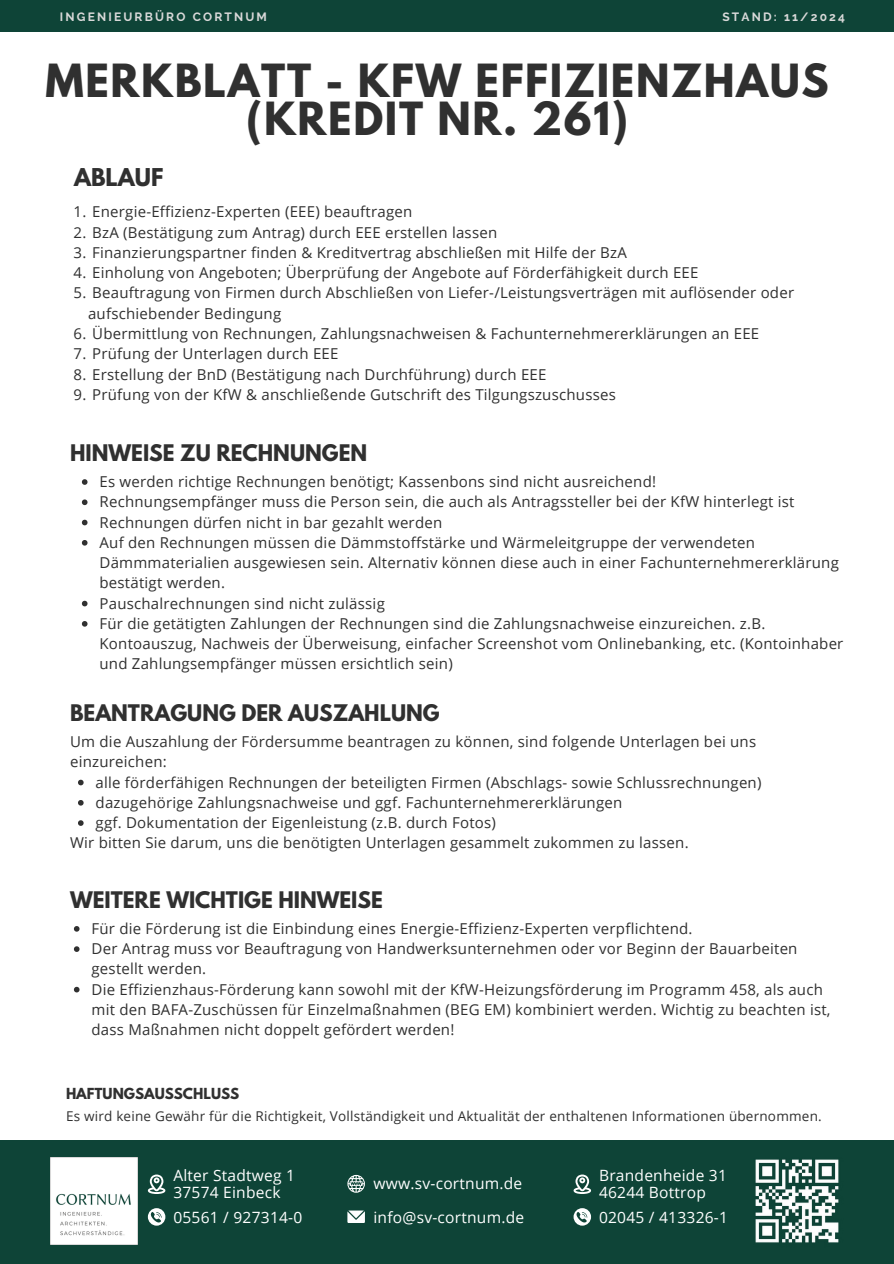
<style>
.page{position:relative;width:894px;height:1264px;background:#fff}
.page>*{position:absolute;margin:0;border:0;box-sizing:border-box;transform-origin:0 0}
.t1{font:700 40.5px/38.2px "League Spartan";letter-spacing:.04em;color:#303030;text-align:center}
.t2{font:700 21.75px "League Spartan";color:#303030}
.t3{font:700 20.25px "League Spartan";color:#303030}
.t4{font:15.6px/16.8px "Open Sans";letter-spacing:.015em;color:#fff}
.t5{font:15px/20.2px "Open Sans";letter-spacing:.015em;color:#303030}
.t6{font:13.5px "Open Sans";letter-spacing:.015em;color:#303030}
.t7{font:700 13.5px "League Spartan";color:#303030}
.t8{font:700 12px "Raleway";letter-spacing:.18em;color:#d9d9d9}
</style>
<div class="page">
<div style="left:0;top:1140px;width:893px;height:123px;background:#0e4437"></div>
<div style="left:0;top:0;width:893px;height:32px;background:#0e4437"></div>
<img style="left:51px;top:1157px;width:86px;height:87px">
<img style="left:755px;top:1159px;width:84px;height:84px">
<svg style="left:148px;top:1208px;width:17px;height:17px"></svg>
<svg style="left:347px;top:1210px;width:18px;height:12px"></svg>
<svg style="left:148px;top:1174px;width:17px;height:19px"></svg>
<svg style="left:347px;top:1174px;width:18px;height:18px"></svg>
<svg style="left:573px;top:1174px;width:18px;height:19px"></svg>
<svg style="left:573px;top:1208px;width:18px;height:17px"></svg>
<svg style="left:82px;top:479px;width:5px;height:6px"></svg>
<svg style="left:82px;top:499px;width:5px;height:6px"></svg>
<svg style="left:82px;top:519px;width:5px;height:6px"></svg>
<svg style="left:82px;top:540px;width:5px;height:5px"></svg>
<svg style="left:82px;top:600px;width:5px;height:6px"></svg>
<svg style="left:82px;top:621px;width:5px;height:5px"></svg>
<svg style="left:78px;top:779px;width:6px;height:6px"></svg>
<svg style="left:78px;top:800px;width:6px;height:5px"></svg>
<svg style="left:78px;top:820px;width:6px;height:5px"></svg>
<svg style="left:74px;top:926px;width:5px;height:5px"></svg>
<svg style="left:74px;top:946px;width:5px;height:5px"></svg>
<svg style="left:74px;top:986px;width:5px;height:6px"></svg>
<p class="t8" style="left:60px;top:10px;width:208px">INGENIEURBÜRO CORTNUM</p>
<p class="t8" style="left:722px;top:10px;width:124px">STAND: 11/2024</p>
<p class="t1" style="left:45px;top:67px;width:784px">MERKBLATT - KFW EFFIZIENZHAUS (KREDIT NR. 261)</p>
<p class="t2" style="left:74px;top:167px;width:91px">ABLAUF</p>
<p class="t5" style="left:73px;top:201px;width:340px">1. Energie-Effizienz-Experten (EEE) beauftragen</p>
<p class="t5" style="left:73px;top:222px;width:425px">2. BzA (Bestätigung zum Antrag) durch EEE erstellen lassen</p>
<p class="t5" style="left:73px;top:242px;width:554px">3. Finanzierungspartner finden &amp; Kreditvertrag abschließen mit Hilfe der BzA</p>
<p class="t5" style="left:73px;top:262px;width:626px">4. Einholung von Angeboten; Überprüfung der Angebote auf Förderfähigkeit durch EEE</p>
<p class="t5" style="left:88px;top:282px;width:707px;text-indent:-15px">5. Beauftragung von Firmen durch Abschließen von Liefer-/Leistungsverträgen mit auflösender oder aufschiebender Bedingung</p>
<p class="t5" style="left:73px;top:323px;width:687px">6. Übermittlung von Rechnungen, Zahlungsnachweisen &amp; Fachunternehmererklärungen an EEE</p>
<p class="t5" style="left:73px;top:343px;width:266px">7. Prüfung der Unterlagen durch EEE</p>
<p class="t5" style="left:73px;top:363px;width:474px">8. Erstellung der BnD (Bestätigung nach Durchführung) durch EEE</p>
<p class="t5" style="left:73px;top:384px;width:543px">9. Prüfung von der KfW &amp; anschließende Gutschrift des Tilgungszuschusses</p>
<p class="t3" style="left:70px;top:442px;width:298px">HINWEISE ZU RECHNUNGEN</p>
<p class="t5" style="left:99px;top:471px;width:558px">Es werden richtige Rechnungen benötigt; Kassenbons sind nicht ausreichend!</p>
<p class="t5" style="left:99px;top:491px;width:696px">Rechnungsempfänger muss die Person sein, die auch als Antragssteller bei der KfW hinterlegt ist</p>
<p class="t5" style="left:99px;top:511px;width:344px">Rechnungen dürfen nicht in bar gezahlt werden</p>
<p class="t5" style="left:99px;top:532px;width:740px">Auf den Rechnungen müssen die Dämmstoffstärke und Wärmeleitgruppe der verwendeten<br>Dämmmaterialien ausgewiesen sein. Alternativ können diese auch in einer Fachunternehmererklärung bestätigt werden.</p>
<p class="t5" style="left:99px;top:592px;width:287px">Pauschalrechnungen sind nicht zulässig</p>
<p class="t5" style="left:99px;top:613px;width:745px">Für die getätigten Zahlungen der Rechnungen sind die Zahlungsnachweise einzureichen. z.B.<br>Kontoauszug, Nachweis der Überweisung, einfacher Screenshot vom Onlinebanking, etc. (Kontoinhaber und Zahlungsempfänger müssen ersichtlich sein)</p>
<p class="t3" style="left:70px;top:702px;width:371px">BEANTRAGUNG DER AUSZAHLUNG</p>
<p class="t5" style="left:70px;top:731px;width:687px">Um die Auszahlung der Fördersumme beantragen zu können, sind folgende Unterlagen bei uns</p>
<p class="t5" style="left:70px;top:751px;width:98px">einzureichen:</p>
<p class="t5" style="left:96px;top:771px;width:667px">alle förderfähigen Rechnungen der beteiligten Firmen (Abschlags- sowie Schlussrechnungen)</p>
<p class="t5" style="left:96px;top:792px;width:528px">dazugehörige Zahlungsnachweise und ggf. Fachunternehmererklärungen</p>
<h2 class="t5" style="left:96px;top:812px;width:402px">ggf. Dokumentation der Eigenleistung (z.B. durch Fotos)</h2>
<p class="t5" style="left:70px;top:832px;width:620px">Wir bitten Sie darum, uns die benötigten Unterlagen gesammelt zukommen zu lassen.</p>
<p class="t3" style="left:70px;top:889px;width:314px">WEITERE WICHTIGE HINWEISE</p>
<h2 class="t5" style="left:91px;top:918px;width:602px">Für die Förderung ist die Einbindung eines Energie-Effizienz-Experten verpflichtend.</h2>
<p class="t5" style="left:91px;top:938px;width:707px">Der Antrag muss vor Beauftragung von Handwerksunternehmen oder vor Beginn der Bauarbeiten gestellt werden.</p>
<h2 class="t5" style="left:91px;top:978px;width:740px">Die Effizienzhaus-Förderung kann sowohl mit der KfW-Heizungsförderung im Programm 458, als auch mit den BAFA-Zuschüssen für Einzelmaßnahmen (BEG EM) kombiniert werden. Wichtig zu beachten ist, dass Maßnahmen nicht doppelt gefördert werden!</h2>
<h1 class="t7" style="left:66px;top:1086px;width:175px">HAFTUNGSAUSSCHLUSS</h1>
<p class="t6" style="left:66px;top:1106px;width:757px">Es wird keine Gewähr für die Richtigkeit, Vollständigkeit und Aktualität der enthaltenen Informationen übernommen.</p>
<p class="t4" style="left:173px;top:1166px;width:123px">Alter Stadtweg 1<br>37574 Einbeck</p>
<p class="t4" style="left:373px;top:1174px;width:150px">www.sv-cortnum.de</p>
<p class="t4" style="left:599px;top:1166px;width:129px">Brandenheide 31<br>46244 Bottrop</p>
<p class="t4" style="left:599px;top:1208px;width:130px">02045 / 413326-1</p>
<p class="t4" style="left:173px;top:1208px;width:130px">05561 / 927314-0</p>
<p class="t4" style="left:373px;top:1208px;width:152px">info@sv-cortnum.de</p>
</div>
